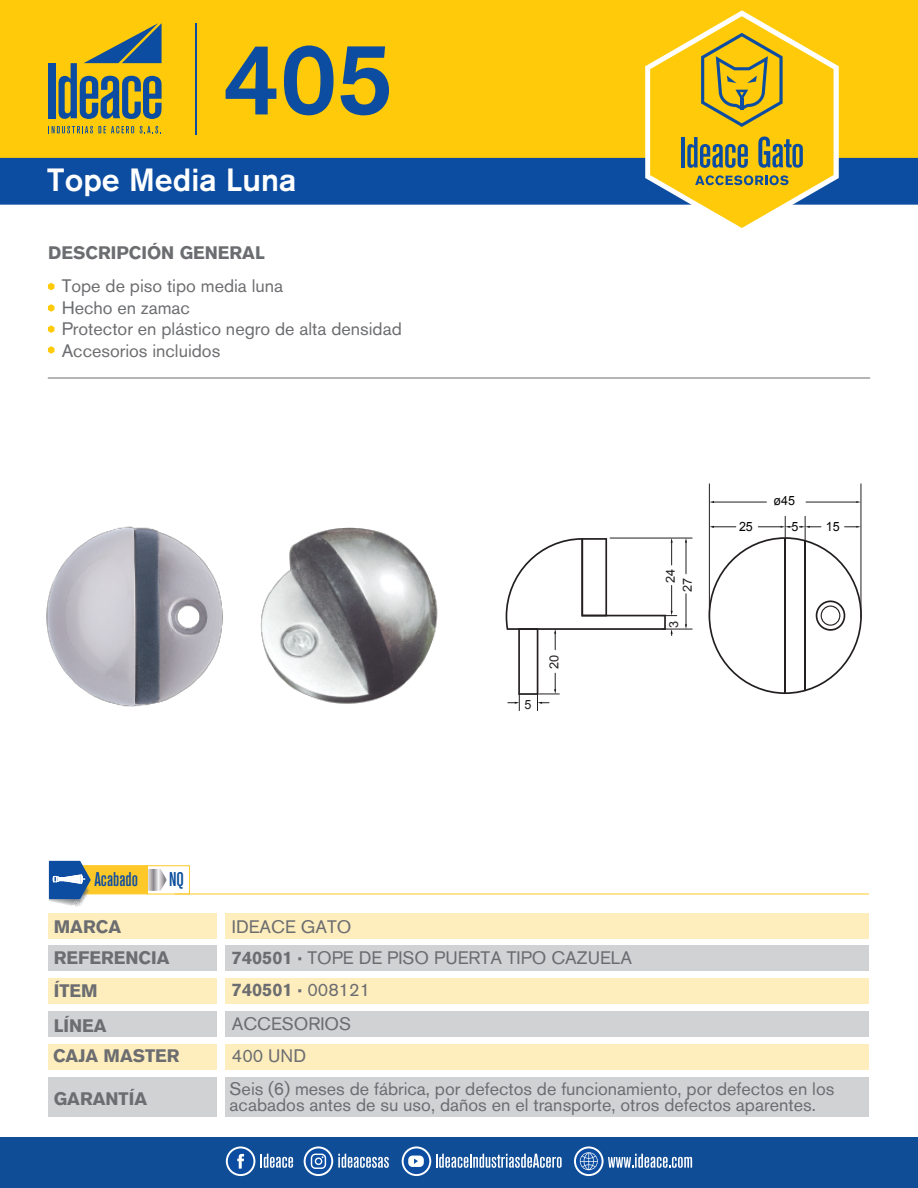
<style>
.page{position:relative;width:918px;height:1188px;background:#fff}
.page>*{position:absolute;margin:0;border:0;box-sizing:border-box;transform-origin:0 0}
.t1{font:500 100.5px "Akzidenz Grotesk BQ";color:#0d4da1}
.t2{font:500 31.95px "Akzidenz Grotesk BQ";color:#fff}
.t3{font:19.8px "Akzidenz Grotesk BQ Md Cnd Alt";color:#0d4da1}
.t4{font:19.8px "Akzidenz Grotesk BQ Md Cnd Alt";color:#0a4f9c}
.t5{font:18px/21.6px "Akzidenz Grotesk BQ";color:#6c6d70}
.t6{font:700 18px/31.2px "Akzidenz Grotesk BQ";color:#6c6d70}
.t7{font:12.75px "Arial";color:#050504}
.t8{font:12.75px "Arial";color:#231f20}
.t9{font:12.45px/17.1px "Arial";color:#231f20}
.s1{font-weight:700}
</style>
<div class="page">
<div style="left:0;top:0;width:918px;height:158px;background:#feca0a"></div>
<div style="left:0;top:158px;width:918px;height:47px;background:#0d4da1"></div>
<div style="left:0;top:1138px;width:918px;height:50px;background:#0f4d96"></div>
<hr style="left:196px;top:23px;width:1px;height:112px;background:#0d4da1">
<div style="left:48px;top:63px;width:8px;height:55px;background:#0d4da1"></div>
<svg style="left:58px;top:23px;width:104px;height:96px"></svg>
<svg style="left:48px;top:126px;width:86px;height:7px"></svg>
<svg style="left:140px;top:126px;width:21px;height:7px"></svg>
<hr style="left:48px;top:378px;width:822px;height:1px;background:#6c6d70">
<hr style="left:175px;top:894px;width:694px;height:1px;background:#fec928">
<svg style="left:48px;top:283px;width:6px;height:7px"></svg>
<svg style="left:48px;top:304px;width:6px;height:8px"></svg>
<svg style="left:48px;top:325px;width:6px;height:8px"></svg>
<svg style="left:48px;top:346px;width:6px;height:8px"></svg>
<svg style="left:226px;top:1146px;width:29px;height:30px"></svg>
<div style="left:228px;top:1148px;width:25px;height:26px;background:#0d4da1;border-radius:50%"></div>
<svg style="left:237px;top:1154px;width:7px;height:15px"></svg>
<svg style="left:260px;top:1154px;width:33px;height:14px"></svg>
<svg style="left:304px;top:1146px;width:29px;height:30px"></svg>
<svg style="left:306px;top:1148px;width:25px;height:26px"></svg>
<svg style="left:311px;top:1154px;width:15px;height:15px"></svg>
<svg style="left:338px;top:1154px;width:51px;height:14px"></svg>
<svg style="left:402px;top:1146px;width:29px;height:30px"></svg>
<div style="left:404px;top:1148px;width:25px;height:26px;background:#0d4da1;border-radius:50%"></div>
<div style="left:408px;top:1156px;width:16px;height:11px;background:#fff;border-radius:4px"></div>
<svg style="left:414px;top:1159px;width:4px;height:5px"></svg>
<svg style="left:436px;top:1154px;width:126px;height:14px"></svg>
<svg style="left:574px;top:1146px;width:30px;height:30px"></svg>
<svg style="left:576px;top:1148px;width:26px;height:26px"></svg>
<svg style="left:580px;top:1152px;width:18px;height:18px"></svg>
<svg style="left:608px;top:1154px;width:84px;height:14px"></svg>
<svg style="left:645px;top:10px;width:194px;height:218px"></svg>
<div style="left:48px;top:913px;width:169px;height:26px;background:#feeebe"></div>
<div style="left:225px;top:913px;width:644px;height:26px;background:#feeebe"></div>
<div style="left:48px;top:978px;width:169px;height:26px;background:#feeebe"></div>
<div style="left:225px;top:978px;width:644px;height:26px;background:#feeebe"></div>
<div style="left:48px;top:1011px;width:169px;height:26px;background:#d1d2d4"></div>
<div style="left:225px;top:1011px;width:644px;height:26px;background:#d1d2d4"></div>
<div style="left:48px;top:945px;width:169px;height:26px;background:#d1d2d4"></div>
<div style="left:225px;top:945px;width:644px;height:26px;background:#d1d2d4"></div>
<div style="left:48px;top:1044px;width:169px;height:26px;background:#feeebe"></div>
<div style="left:225px;top:1044px;width:644px;height:26px;background:#feeebe"></div>
<div style="left:73px;top:865px;width:75px;height:29px;background:#fec928;border:1px solid #fec928"></div>
<svg style="left:49px;top:861px;width:42px;height:46px"></svg>
<svg style="left:149px;top:869px;width:18px;height:22px"></svg>
<div style="left:147px;top:865px;width:43px;height:29px;border:1px solid #fec928"></div>
<hr style="left:861px;top:484px;width:1px;height:134px;background:#231f20">
<hr style="left:714px;top:502px;width:52px;height:1px;background:#231f20">
<hr style="left:806px;top:502px;width:51px;height:1px;background:#231f20">
<hr style="left:686px;top:594px;width:1px;height:32px;background:#231f20">
<hr style="left:709px;top:484px;width:1px;height:134px;background:#231f20">
<svg style="left:709px;top:516px;width:153px;height:178px"></svg>
<hr style="left:686px;top:541px;width:1px;height:33px;background:#231f20">
<hr style="left:610px;top:538px;width:82px;height:1px;background:#231f20">
<hr style="left:662px;top:629px;width:30px;height:1px;background:#231f20">
<svg style="left:506px;top:538px;width:171px;height:173px"></svg>
<img style="left:260px;top:527px;width:178px;height:177px">
<img style="left:46px;top:526px;width:177px;height:181px">
<div style="left:48px;top:1077px;width:169px;height:40px;background:#d1d2d4"></div>
<div style="left:225px;top:1077px;width:644px;height:40px;background:#d1d2d4"></div>
<h1 class="t1" style="left:224px;top:18px;width:171px">405</h1>
<h2 class="t2" style="left:47px;top:160px;width:251px">Tope Media Luna</h2>
<p class="t6" style="left:48px;top:238px;width:218px">DESCRIPCIÓN GENERAL</p>
<p class="t5" style="left:62px;top:275px;width:342px">Tope de piso tipo media luna<br>Hecho en zamac<br>Protector en plástico negro de alta densidad<br>Accesorios incluidos</p>
<p class="t8" style="left:524px;top:696px;width:8px">5</p>
<p class="t9" style="left:546px;top:669px;width:16px;rotate:-90deg">20</p>
<p class="t9" style="left:662px;top:592px;width:25px;text-indent:9px;rotate:-90deg">24<br>27</p>
<p class="t9" style="left:665px;top:628px;width:9px;rotate:-90deg">3</p>
<p class="t7" style="left:774px;top:493px;width:23px">ø45</p>
<p class="t7" style="left:739px;top:518px;width:15px">25</p>
<p class="t7" style="left:791px;top:518px;width:8px">5</p>
<p class="t7" style="left:826px;top:518px;width:15px">15</p>
<p class="t3" style="left:94px;top:868px;width:45px">Acabado</p>
<p class="t4" style="left:169px;top:868px;width:16px">NQ</p>
<p class="t6" style="left:54px;top:911px;width:117px">MARCA<br>REFERENCIA</p>
<p class="t6" style="left:54px;top:975px;width:45px">ÍTEM</p>
<p class="t6" style="left:54px;top:1010px;width:54px">LÍNEA</p>
<p class="t5" style="left:232px;top:910px;width:402px;line-height:32.5px">IDEACE GATO<br><span class="s1">740501 ·</span> TOPE DE PISO PUERTA TIPO CAZUELA<br><span class="s1">740501 ·</span> 008121<br>ACCESORIOS</p>
<p class="t6" style="left:53px;top:1041px;width:128px">CAJA MASTER</p>
<p class="t5" style="left:232px;top:1045px;width:76px">400 UND</p>
<p class="t6" style="left:54px;top:1083px;width:95px">GARANTÍA</p>
<p class="t5" style="left:230px;top:1081px;width:606px;line-height:15.6px">Seis (6) meses de fábrica, por defectos de funcionamiento, por defectos en los acabados antes de su uso, daños en el transporte, otros defectos aparentes.</p>
</div>
